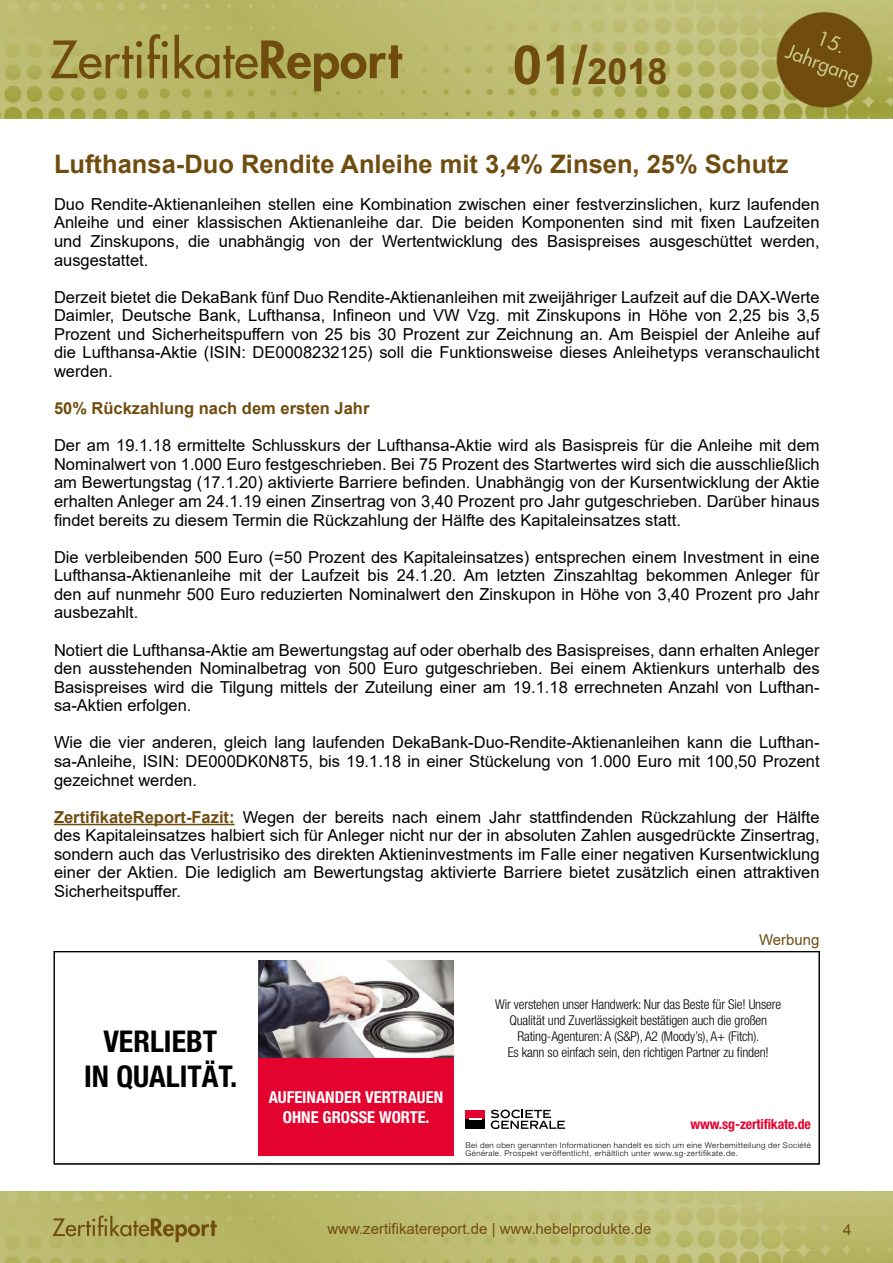
<style>
.page{position:relative;width:893px;height:1263px;background:#fff}
.page>*{position:absolute;margin:0;border:0;box-sizing:border-box;transform-origin:0 0}
.t1{font:700 36px "Arial";color:#704d0f}
.t2{font:700 condensed 30px/34.5px "Helvetica Neue";color:#000;text-align:center}
.t3{font:700 25.5px "Arial";color:#704d0f}
.t4{font:16.5px/18.6px "Arial";color:#000;text-align:justify}
.t5{font:700 condensed 16.5px/19.8px "Helvetica Neue";color:#fff;text-align:center}
.t6{font:700 16.5px "Arial";color:#704d0f}
.t7{font:15px "Arial";color:#704d0f}
.t8{font:700 condensed 13.95px "Helvetica Neue";letter-spacing:-.01em;color:#e4032e}
.t9{font:300 condensed 13.5px/16.2px "Helvetica Neue";letter-spacing:-.01em;color:#000;text-align:center}
.t10{font:300 7.95px/7.5px "Helvetica Neue";letter-spacing:.05em;color:#000}
.s1{font-size:54px}
.s2{font-weight:700;color:#704d0f}
</style>
<div class="page">
<img style="left:0;top:1192px;width:893px;height:71px">
<img style="left:0;top:0;width:893px;height:119px">
<hr style="left:54px;top:824px;width:181px;height:1px;background:#704d0f">
<div style="left:258px;top:1058px;width:196px;height:97px;background:#e4032e"></div>
<svg style="left:491px;top:1109px;width:74px;height:20px"></svg>
<div style="left:466px;top:1109px;width:19px;height:10px;background:#e4032e"></div>
<div style="left:466px;top:1119px;width:19px;height:10px;background:#000"></div>
<svg style="left:469px;top:1119px;width:13px;height:1px"></svg>
<img style="left:258px;top:960px;width:196px;height:98px">
<div style="left:54px;top:951px;width:766px;height:213px;border:1px solid #000"></div>
<h1 class="t1" style="left:512px;top:46px;width:157px"><span class="s1">01/</span>2018</h1>
<h3 class="t3" style="left:54px;top:146px;width:736px">Lufthansa-Duo Rendite Anleihe mit 3,4% Zinsen, 25% Schutz</h3>
<p class="t4" style="left:54px;top:195px;width:767px">Duo Rendite-Aktienanleihen stellen eine Kombination zwischen einer festverzinslichen, kurz laufenden Anleihe und einer klassischen Aktienanleihe dar. Die beiden Komponenten sind mit fixen Laufzeiten und Zinskupons, die unabhängig von der Wertentwicklung des Basispreises ausgeschüttet werden, ausgestattet.</p>
<p class="t4" style="left:54px;top:287px;width:767px">Derzeit bietet die DekaBank fünf Duo Rendite-Aktienanleihen mit zweijähriger Laufzeit auf die DAX-Werte Daimler, Deutsche Bank, Lufthansa, Infineon und VW Vzg. mit Zinskupons in Höhe von 2,25 bis 3,5<br>Prozent und Sicherheitspuffern von 25 bis 30 Prozent zur Zeichnung an. Am Beispiel der Anleihe auf die Lufthansa-Aktie (ISIN: DE0008232125) soll die Funktionsweise dieses Anleihetyps veranschaulicht werden.</p>
<p class="t6" style="left:54px;top:397px;width:317px">50% Rückzahlung nach dem ersten Jahr</p>
<p class="t4" style="left:54px;top:436px;width:767px">Der am 19.1.18 ermittelte Schlusskurs der Lufthansa-Aktie wird als Basispreis für die Anleihe mit dem Nominalwert von 1.000 Euro festgeschrieben. Bei 75 Prozent des Startwertes wird sich die ausschließlich am Bewertungstag (17.1.20) aktivierte Barriere befinden. Unabhängig von der Kursentwicklung der Aktie erhalten Anleger am 24.1.19 einen Zinsertrag von 3,40 Prozent pro Jahr gutgeschrieben. Darüber hinaus findet bereits zu diesem Termin die Rückzahlung der Hälfte des Kapitaleinsatzes statt.</p>
<p class="t4" style="left:54px;top:547px;width:767px">Die verbleibenden 500 Euro (=50 Prozent des Kapitaleinsatzes) entsprechen einem Investment in eine Lufthansa-Aktienanleihe mit der Laufzeit bis 24.1.20. Am letzten Zinszahltag bekommen Anleger für den auf nunmehr 500 Euro reduzierten Nominalwert den Zinskupon in Höhe von 3,40 Prozent pro Jahr ausbezahlt.</p>
<p class="t4" style="left:54px;top:640px;width:767px">Notiert die Lufthansa-Aktie am Bewertungstag auf oder oberhalb des Basispreises, dann erhalten Anleger den ausstehenden Nominalbetrag von 500 Euro gutgeschrieben. Bei einem Aktienkurs unterhalb des Basispreises wird die Tilgung mittels der Zuteilung einer am 19.1.18 errechneten Anzahl von Lufthan&shy;sa-Aktien erfolgen.</p>
<p class="t4" style="left:54px;top:733px;width:767px">Wie die vier anderen, gleich lang laufenden DekaBank-Duo-Rendite-Aktienanleihen kann die Lufthan&shy;sa-Anleihe, ISIN: DE000DK0N8T5, bis 19.1.18 in einer Stückelung von 1.000 Euro mit 100,50 Prozent gezeichnet werden.</p>
<p class="t4" style="left:54px;top:807px;width:767px"><span class="s2">ZertifikateReport-Fazit:</span> Wegen der bereits nach einem Jahr stattfindenden Rückzahlung der Hälfte des Kapitaleinsatzes halbiert sich für Anleger nicht nur der in absoluten Zahlen ausgedrückte Zinsertrag, sondern auch das Verlustrisiko des direkten Aktieninvestments im Falle einer negativen Kursentwicklung einer der Aktien. Die lediglich am Bewertungstag aktivierte Barriere bietet zusätzlich einen attraktiven Sicherheitspuffer.</p>
<h2 class="t2" style="left:84px;top:1024px;width:155px">VERLIEBT<br>IN QUALITÄT.</h2>
<p class="t5" style="left:269px;top:1087px;width:176px">AUFEINANDER VERTRAUEN<br>OHNE GROSSE WORTE.</p>
<p class="t7" style="left:759px;top:930px;width:62px">Werbung</p>
<p class="t9" style="left:495px;top:996px;width:287px">Wir verstehen unser Handwerk: Nur das Beste für Sie! Unsere Qualität und Zuverlässigkeit bestätigen auch die großen Rating-Agenturen: A (S&amp;P), A2 (Moody’s), A+ (Fitch).<br>Es kann so einfach sein, den richtigen Partner zu finden!</p>
<p class="t8" style="left:691px;top:1116px;width:122px">www.sg-zertifikate.de</p>
<p class="t10" style="left:466px;top:1141px;width:347px">Bei den oben genannten Informationen handelt es sich um eine Werbemitteilung der Société<br>Générale. Prospekt veröffentlicht, erhältlich unter www.sg-zertifikate.de.</p>
<p class="t7" style="left:327px;top:1218px;width:326px">www.zertifikatereport.de | www.hebelprodukte.de</p>
<p class="t7" style="left:843px;top:1219px;width:10px">4</p>
</div>
